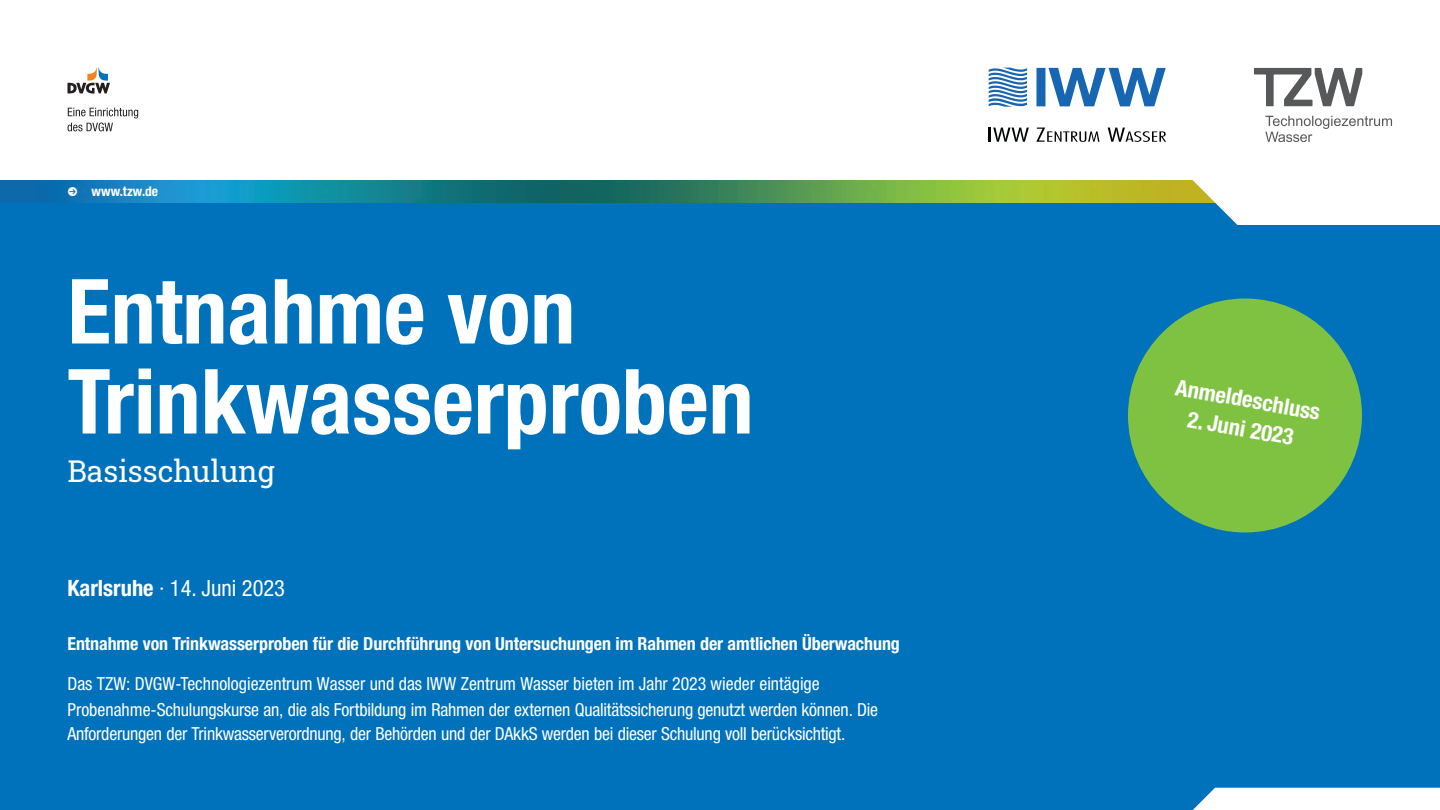
<style>
.page{position:relative;width:1440px;height:810px;background:#fff}
.page>*{position:absolute;margin:0;border:0;box-sizing:border-box;transform-origin:0 0}
.Titel_h1{font:700 condensed 90px/90px "Helvetica Neue LT Pro";color:#fff}
.p_Einleitung{font:30px "Roboto Slab";color:#fff}
.Titel_h1-2{font:700 condensed 22.5px "Helvetica Neue LT Pro";color:#fff}
.p_Fließtext{font:condensed 22.5px "Helvetica Neue LT Pro";color:#fff}
.p_Fließtext-2{font:condensed 18px/24.7px "Helvetica Neue LT Pro";letter-spacing:-.015em;color:#fff}
.p_Fließtext-3{font:700 condensed 18px "Helvetica Neue LT Pro";letter-spacing:-.005em;color:#fff}
.p_Erläuterungen{font:700 condensed 13.5px "Helvetica Neue LT Pro";letter-spacing:.015em;color:#fff}
.t1{font:13.5px "Dingbats 2 Arrows 1 OT";color:#fff}
.s1{font-weight:700}
</style>
<div class="page">
<div style="left:0;top:180px;width:1440px;height:630px;background:#0072bc"></div>
<img style="left:0;top:180px;width:1170px;height:22px">
<svg style="left:1170px;top:180px;width:270px;height:45px;background:#e0ebe9"></svg>
<div style="left:1193px;top:788px;width:247px;height:22px;background:#fff"></div>
<svg style="left:67px;top:67px;width:43px;height:27px"></svg>
<svg style="left:68px;top:108px;width:70px;height:23px"></svg>
<svg style="left:1254px;top:68px;width:138px;height:74px"></svg>
<div style="left:1128px;top:298px;width:234px;height:234px;background:#7fc241;border-radius:50%"></div>
<svg style="left:989px;top:68px;width:38px;height:39px"></svg>
<svg style="left:1036px;top:68px;width:130px;height:38px"></svg>
<svg style="left:989px;top:128px;width:40px;height:14px"></svg>
<svg style="left:1036px;top:128px;width:64px;height:14px"></svg>
<svg style="left:1108px;top:128px;width:58px;height:14px"></svg>
<p class="t1" style="left:68px;top:186px;width:12px">●</p>
<p class="p_Erläuterungen" style="left:91px;top:183px;width:68px">www.tzw.de</p>
<h1 class="Titel_h1" style="left:68px;top:267px;width:688px">Entnahme von<br>Trinkwasserproben</h1>
<p class="p_Einleitung" style="left:68px;top:450px;width:209px">Basisschulung</p>
<p class="p_Fließtext" style="left:68px;top:574px;width:219px"><span class="s1">Karlsruhe</span> · 14. Juni 2023</p>
<p class="p_Fließtext-3" style="left:68px;top:632px;width:834px">Entnahme von Trinkwasserproben für die Durchführung von Untersuchungen im Rahmen der amtlichen Überwachung</p>
<p class="p_Fließtext-2" style="left:68px;top:671px;width:812px">Das TZW: DVGW-Technologiezentrum Wasser und das IWW Zentrum Wasser bieten im Jahr 2023 wieder eintägige<br>Probenahme-Schulungskurse an, die als Fortbildung im Rahmen der externen Qualitätssicherung genutzt werden können. Die<br>Anforderungen der Trinkwasserverordnung, der Behörden und der DAkkS werden bei dieser Schulung voll berücksichtigt.</p>
<h1 class="Titel_h1-2" style="left:1178px;top:373px;width:148px;rotate:10deg">Anmeldeschluss</h1>
<h1 class="Titel_h1-2" style="left:1190px;top:405px;width:108px;rotate:10deg">2. Juni 2023</h1>
</div>
